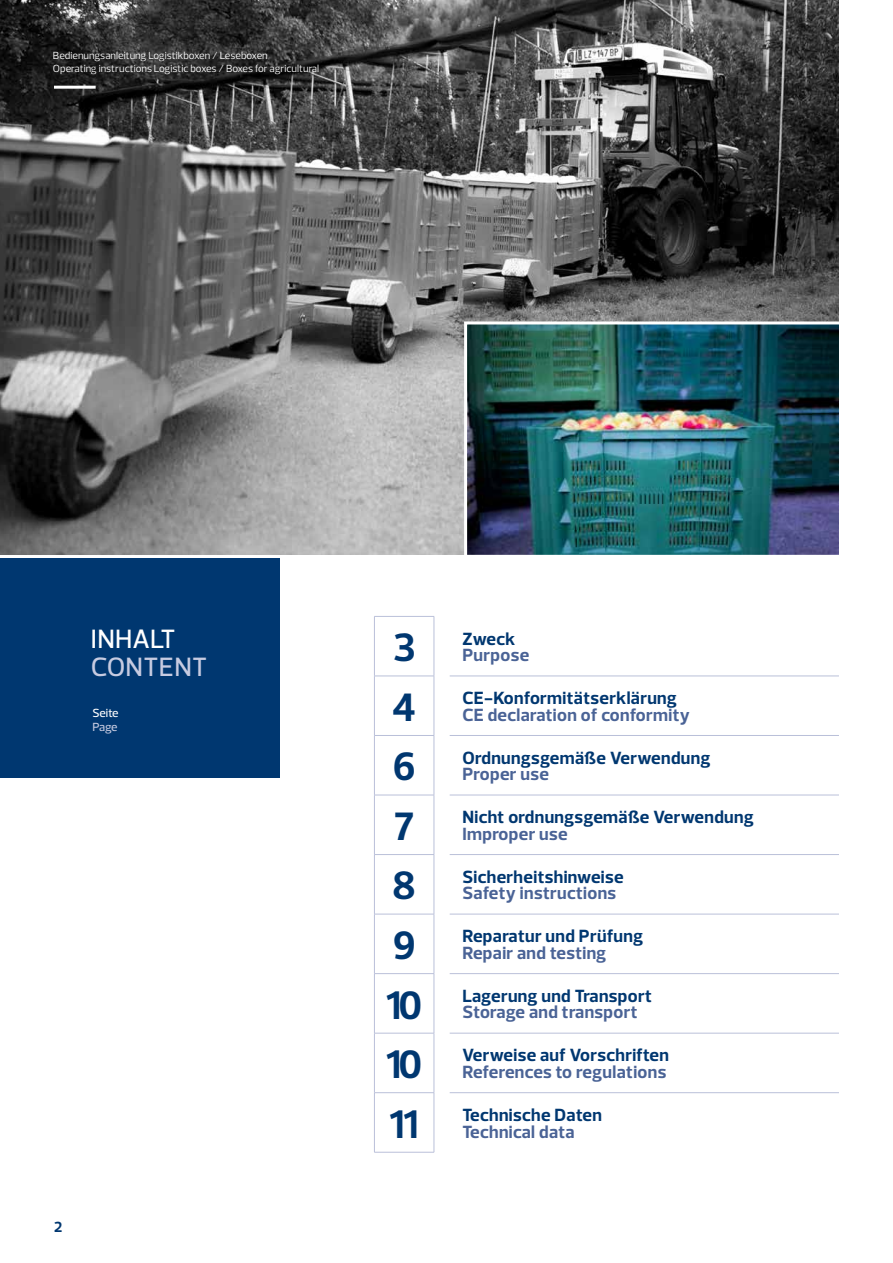
<style>
.page{position:relative;width:893px;height:1263px;background:#fff}
.page>*{position:absolute;margin:0;border:0;box-sizing:border-box;transform-origin:0 0}
.t1{font:700 40.35px "Prelo";color:#003770}
.t2{font:500 27px "Prelo";letter-spacing:.015em;color:#c7cbe1}
.t3{font:500 27px "Prelo";color:#fff}
.t4{font:700 18px "Prelo";letter-spacing:.02em;color:#003770}
.t5{font:700 18px "Prelo";letter-spacing:.02em;color:#4a6396}
.t6{font:700 15px "Prelo";color:#003770}
.t7{font:500 12px "Prelo";color:#fff}
.t8{font:500 12px "Prelo";color:#c7cbe1}
.t9{font:10.5px/12.6px "Prelo";color:#fff}
</style>
<div class="page">
<div style="left:0;top:559px;width:279px;height:219px;background:#003770"></div>
<hr style="left:450px;top:676px;width:389px;height:1px;background:#bac0d9">
<hr style="left:450px;top:735px;width:389px;height:1px;background:#bac0d9">
<hr style="left:450px;top:795px;width:389px;height:1px;background:#bac0d9">
<hr style="left:450px;top:854px;width:389px;height:1px;background:#bac0d9">
<hr style="left:450px;top:914px;width:389px;height:1px;background:#bac0d9">
<hr style="left:450px;top:973px;width:389px;height:1px;background:#bac0d9">
<hr style="left:450px;top:1033px;width:389px;height:1px;background:#bac0d9">
<hr style="left:450px;top:1092px;width:389px;height:1px;background:#bac0d9">
<hr style="left:374px;top:616px;width:60px;height:1px;background:#bac0d9">
<hr style="left:374px;top:617px;width:1px;height:59px;background:#bac0d9">
<hr style="left:434px;top:617px;width:1px;height:59px;background:#bac0d9">
<hr style="left:374px;top:676px;width:60px;height:1px;background:#bac0d9">
<hr style="left:374px;top:676px;width:1px;height:59px;background:#bac0d9">
<hr style="left:434px;top:676px;width:1px;height:59px;background:#bac0d9">
<hr style="left:374px;top:735px;width:60px;height:1px;background:#bac0d9">
<hr style="left:374px;top:736px;width:1px;height:59px;background:#bac0d9">
<hr style="left:434px;top:736px;width:1px;height:59px;background:#bac0d9">
<hr style="left:374px;top:795px;width:60px;height:1px;background:#bac0d9">
<hr style="left:374px;top:795px;width:1px;height:59px;background:#bac0d9">
<hr style="left:434px;top:795px;width:1px;height:59px;background:#bac0d9">
<hr style="left:374px;top:854px;width:60px;height:1px;background:#bac0d9">
<hr style="left:374px;top:855px;width:1px;height:59px;background:#bac0d9">
<hr style="left:434px;top:855px;width:1px;height:59px;background:#bac0d9">
<hr style="left:374px;top:914px;width:60px;height:1px;background:#bac0d9">
<hr style="left:374px;top:914px;width:1px;height:59px;background:#bac0d9">
<hr style="left:434px;top:914px;width:1px;height:59px;background:#bac0d9">
<hr style="left:374px;top:973px;width:60px;height:1px;background:#bac0d9">
<hr style="left:374px;top:974px;width:1px;height:59px;background:#bac0d9">
<hr style="left:434px;top:974px;width:1px;height:59px;background:#bac0d9">
<hr style="left:374px;top:1033px;width:60px;height:1px;background:#bac0d9">
<hr style="left:374px;top:1033px;width:1px;height:59px;background:#bac0d9">
<hr style="left:434px;top:1033px;width:1px;height:59px;background:#bac0d9">
<hr style="left:374px;top:1092px;width:60px;height:1px;background:#bac0d9">
<hr style="left:374px;top:1093px;width:1px;height:59px;background:#bac0d9">
<hr style="left:434px;top:1093px;width:1px;height:59px;background:#bac0d9">
<hr style="left:374px;top:1152px;width:60px;height:1px;background:#bac0d9">
<img style="left:0;top:0;width:839px;height:555px">
<img style="left:463px;top:320px;width:376px;height:235px">
<hr style="left:54px;top:86px;width:42px;height:3px;background:#fff">
<p class="t9" style="left:53px;top:49px;width:268px">Bedienungsanleitung Logistikboxen / Leseboxen<br>Operating instructions Logistic boxes / Boxes for agricultural</p>
<h2 class="t3" style="left:91px;top:622px;width:86px">INHALT</h2>
<h2 class="t2" style="left:91px;top:651px;width:118px">CONTENT</h2>
<p class="t7" style="left:92px;top:706px;width:28px">Seite</p>
<p class="t8" style="left:92px;top:720px;width:27px">Page</p>
<p class="t6" style="left:54px;top:1217px;width:10px">2</p>
<h1 class="t1" style="left:393px;top:623px;width:24px">3</h1>
<p class="t4" style="left:462px;top:627px;width:54px">Zweck</p>
<p class="t5" style="left:462px;top:644px;width:68px">Purpose</p>
<h1 class="t1" style="left:392px;top:682px;width:25px">4</h1>
<p class="t4" style="left:462px;top:687px;width:216px">CE-Konformitätserklärung</p>
<p class="t5" style="left:462px;top:704px;width:229px">CE declaration of conformity</p>
<h1 class="t1" style="left:393px;top:742px;width:24px">6</h1>
<p class="t4" style="left:462px;top:747px;width:249px">Ordnungsgemäße Verwendung</p>
<p class="t5" style="left:462px;top:763px;width:88px">Proper use</p>
<h1 class="t1" style="left:394px;top:801px;width:22px">7</h1>
<p class="t4" style="left:462px;top:806px;width:293px">Nicht ordnungsgemäße Verwendung</p>
<p class="t5" style="left:462px;top:823px;width:107px">Improper use</p>
<h1 class="t1" style="left:392px;top:861px;width:25px">8</h1>
<p class="t4" style="left:462px;top:866px;width:163px">Sicherheitshinweise</p>
<p class="t5" style="left:462px;top:882px;width:155px">Safety instructions</p>
<h1 class="t1" style="left:393px;top:921px;width:24px">9</h1>
<p class="t4" style="left:462px;top:925px;width:182px">Reparatur und Prüfung</p>
<p class="t5" style="left:462px;top:942px;width:145px">Repair and testing</p>
<h1 class="t1" style="left:386px;top:980px;width:38px">10</h1>
<p class="t4" style="left:462px;top:985px;width:191px">Lagerung und Transport</p>
<p class="t5" style="left:462px;top:1001px;width:177px">Storage and transport</p>
<h1 class="t1" style="left:386px;top:1040px;width:38px">10</h1>
<p class="t4" style="left:462px;top:1044px;width:208px">Verweise auf Vorschriften</p>
<p class="t5" style="left:462px;top:1061px;width:205px">References to regulations</p>
<h1 class="t1" style="left:389px;top:1099px;width:31px">11</h1>
<p class="t4" style="left:462px;top:1104px;width:141px">Technische Daten</p>
<p class="t5" style="left:462px;top:1120px;width:114px">Technical data</p>
</div>
